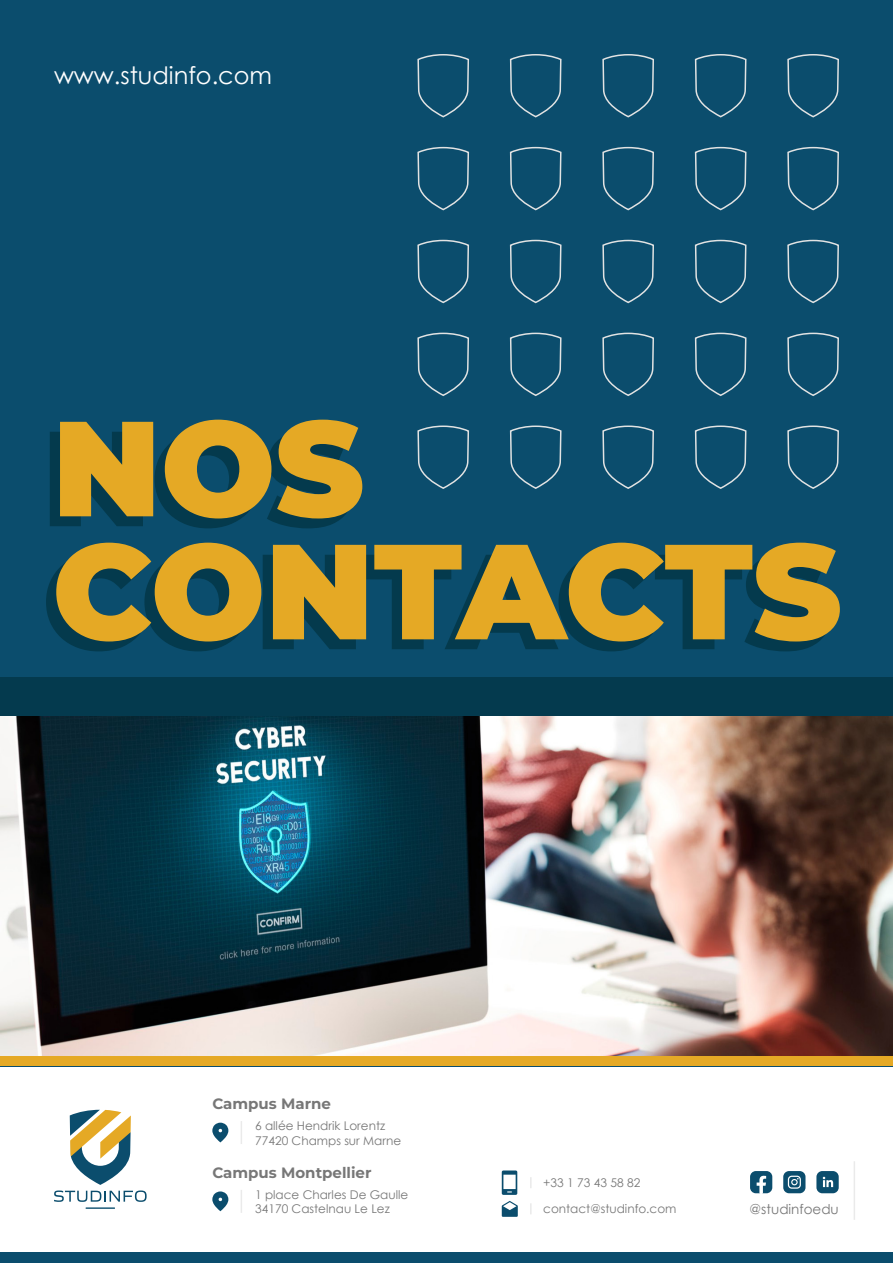
<style>
.page{position:relative;width:893px;height:1263px;background:#fff}
.page>*{position:absolute;margin:0;border:0;box-sizing:border-box;transform-origin:0 0}
.t1{font:900 135px "Montserrat";color:#e5a925}
.t2{font:24px "Century Gothic";color:#fff}
.t3{font:700 15px "Montserrat";color:#777}
.t4{font:13.5px "Century Gothic";color:#777}
.t5{font:12px/14.4px "Century Gothic";color:#777}
</style>
<div class="page">
<div style="left:0;top:0;width:893px;height:1066px;background:#0b4d6d"></div>
<div style="left:0;top:1055px;width:893px;height:11px;background:#e5a925"></div>
<svg style="left:417px;top:54px;width:422px;height:435px"></svg>
<div style="left:0;top:677px;width:893px;height:378px;background:#043a4e"></div>
<img style="left:0;top:716px;width:893px;height:339px">
<div style="left:0;top:1252px;width:893px;height:11px;background:#0b4d6d"></div>
<svg style="left:530px;top:1177px;width:2px;height:11px"></svg>
<svg style="left:530px;top:1203px;width:2px;height:11px"></svg>
<svg style="left:241px;top:1190px;width:1px;height:23px"></svg>
<svg style="left:241px;top:1121px;width:1px;height:23px"></svg>
<svg style="left:502px;top:1170px;width:15px;height:25px"></svg>
<svg style="left:212px;top:1191px;width:16px;height:20px"></svg>
<svg style="left:212px;top:1123px;width:16px;height:19px"></svg>
<svg style="left:502px;top:1201px;width:16px;height:16px"></svg>
<svg style="left:750px;top:1171px;width:22px;height:22px"></svg>
<div style="left:783px;top:1171px;width:22px;height:22px;background:#0b4d6d;border-radius:6px"></div>
<svg style="left:788px;top:1176px;width:13px;height:13px"></svg>
<hr style="left:854px;top:1161px;width:1px;height:59px;background:#eaeaea">
<div style="left:816px;top:1171px;width:23px;height:22px;background:#0b4d6d;border-radius:6px"></div>
<svg style="left:823px;top:1177px;width:10px;height:10px"></svg>
<svg style="left:54px;top:1110px;width:93px;height:92px"></svg>
<hr style="left:86px;top:1207px;width:29px;height:2px;background:#0b4d6d">
<p class="t2" style="left:54px;top:59px;width:220px">www.studinfo.com</p>
<p class="t1" style="left:52px;top:378px;width:313px">NOS</p>
<p class="t1" style="left:52px;top:501px;width:791px">CONTACTS</p>
<p class="t3" style="left:212px;top:1094px;width:120px">Campus Marne</p>
<p class="t5" style="left:255px;top:1118px;width:132px">6 allée Hendrik Lorentz</p>
<p class="t5" style="left:255px;top:1133px;width:148px">77420 Champs sur Marne</p>
<p class="t3" style="left:212px;top:1162px;width:161px">Campus Montpellier</p>
<p class="t5" style="left:255px;top:1187px;width:155px">1 place Charles De Gaulle<br>34170 Castelnau Le Lez</p>
<p class="t5" style="left:543px;top:1175px;width:99px">+33 1 73 43 58 82</p>
<p class="t5" style="left:543px;top:1201px;width:135px">contact@studinfo.com</p>
<p class="t4" style="left:750px;top:1200px;width:91px">@studinfoedu</p>
</div>
